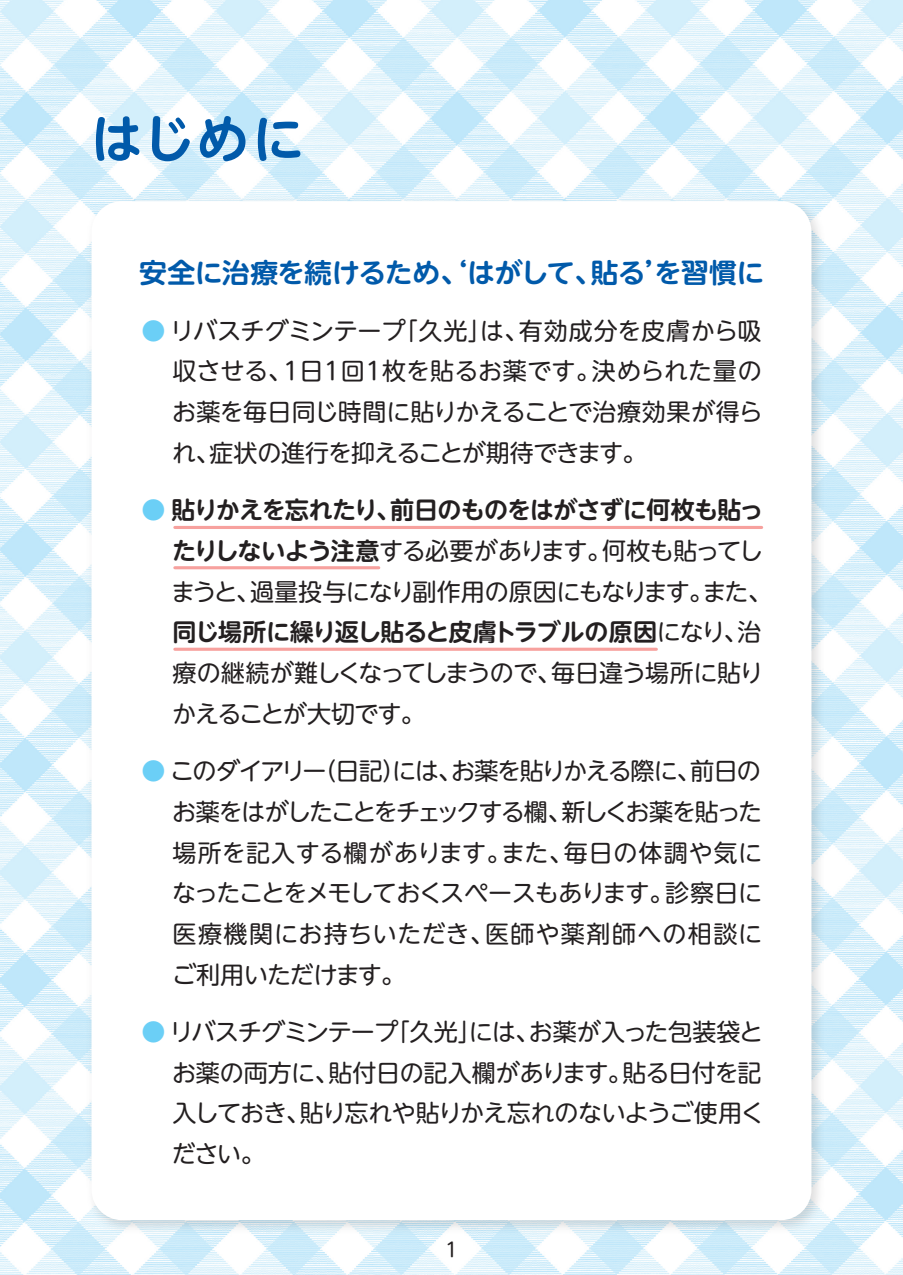
<style>
.page{position:relative;width:903px;height:1275px;background:#fff}
.page>*{position:absolute;margin:0;border:0;box-sizing:border-box;transform-origin:0 0}
.t1{font:700 51.62px "UD Shin M Go Pro De";color:#015aaa}
.t2{font:700 27.12px "UD Shin M Go Pro De";letter-spacing:-.015em;color:#015aaa}
.t3{font:24.15px/40.6px "UD Shin M Go Pro";letter-spacing:-.025em;color:#231f20;text-align:justify}
.t4{font:24.15px/40.6px "UD Shin M Go Pro";letter-spacing:-.045em;color:#231f20}
.t5{font:700 24.15px "UD Shin M Go Pro De";letter-spacing:-.03em;color:#231f20}
.t6{font:19.43px "UD Shin M Go Pro";color:#231f20}
.s1{color:#6bcff6}
.s2{font-family:"UD Shin M Go Pro";font-weight:400;color:#6bcff6}
.s3{font-family:"UD Shin M Go Pro De";font-weight:700}
.s4{font-family:"UD Shin M Go Pro";font-weight:400}
</style>
<div class="page">
<img style="left:0;top:0;width:903px;height:1275px">
<img style="left:83px;top:193px;width:745px;height:1045px">
<div style="left:92px;top:201px;width:719px;height:1019px;background:#fff;border-radius:31px"></div>
<hr style="left:175px;top:566px;width:204px;height:3px;background:#f7a19e">
<hr style="left:175px;top:526px;width:587px;height:3px;background:#f7a19e">
<hr style="left:175px;top:648px;width:481px;height:3px;background:#f7a19e">
<h1 class="t1" style="left:91px;top:97px;width:215px">はじめに</h1>
<p class="t2" style="left:139px;top:250px;width:627px">安全に治療を続けるため、‘はがして、貼る’を習慣に</p>
<p class="t3" style="left:172px;top:309px;width:592px;text-indent:-31px"><span class="s1">●</span> リバスチグミンテープ「久光」は、有効成分を皮膚から吸収させる、1日１回１枚を貼るお薬です。決められた量のお薬を毎日同じ時間に貼りかえることで治療効果が得られ、症状の進行を抑えることが期待できます。</p>
<p class="t5" style="left:141px;top:490px;width:624px"><span class="s2">●</span> 貼りかえを忘れたり、前日のものをはがさずに何枚も貼っ</p>
<p class="t4" style="left:171px;top:529px;width:603px"><span class="s3">たりしないよう注意</span>する必要があります。何枚も貼ってしまうと、過量投与になり副作用の原因にもなります。また、</p>
<p class="t5" style="left:173px;top:612px;width:591px">同じ場所に繰り返し貼ると皮膚トラブルの原因<span class="s4">になり、治</span></p>
<p class="t4" style="left:172px;top:651px;width:593px">療の継続が難しくなってしまうので、毎日違う場所に貼りかえることが大切です。</p>
<p class="t3" style="left:172px;top:749px;width:592px;text-indent:-31px"><span class="s1">●</span> このダイアリー（日記）には、お薬を貼りかえる際に、前日のお薬をはがしたことをチェックする欄、新しくお薬を貼った場所を記入する欄があります。また、毎日の体調や気になったことをメモしておくスペースもあります。診察日に医療機関にお持ちいただき、医師や薬剤師への相談にご利用いただけます。</p>
<p class="t3" style="left:172px;top:1010px;width:594px;text-indent:-31px"><span class="s1">●</span> リバスチグミンテープ「久光」には、お薬が入った包装袋とお薬の両方に、貼付日の記入欄があります。貼る日付を記入しておき、貼り忘れや貼りかえ忘れのないようご使用ください。</p>
<p class="t6" style="left:445px;top:1234px;width:14px">1</p>
</div>
